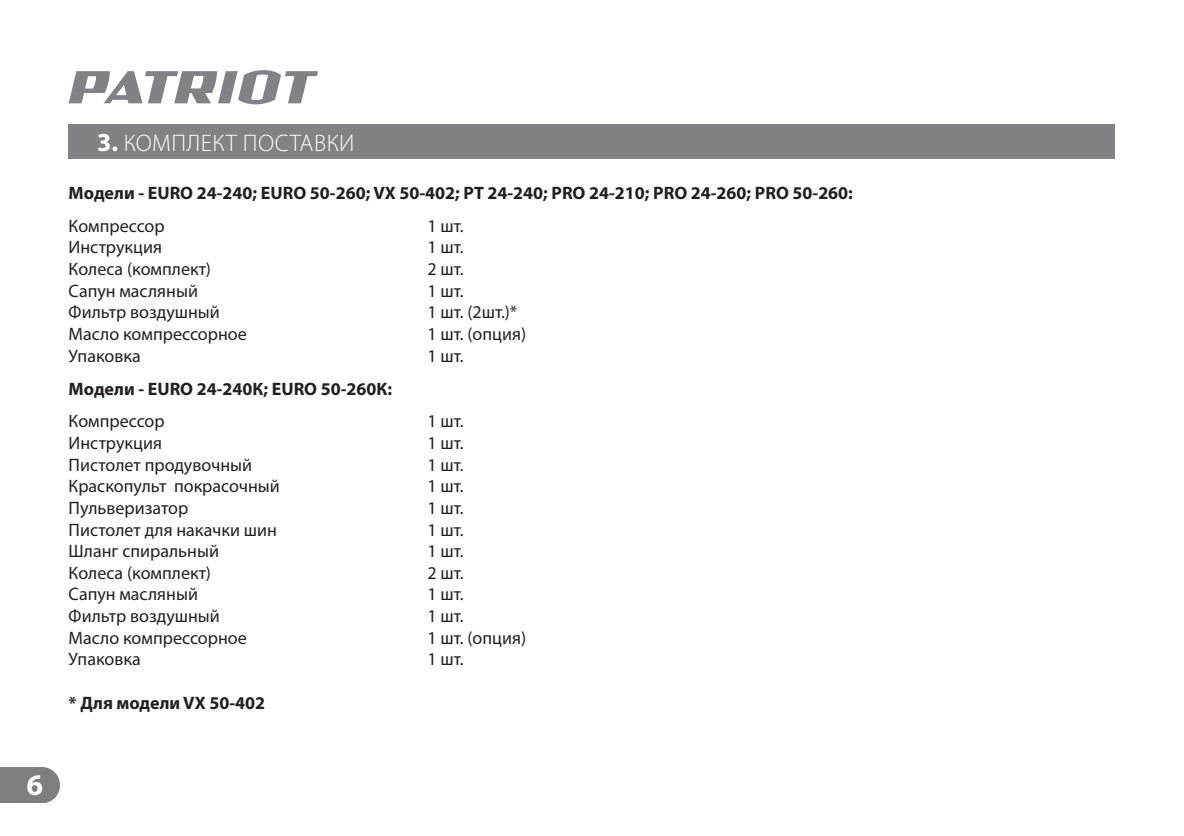
<style>
.page{position:relative;width:1184px;height:836px;background:#fff}
.page>*{position:absolute;margin:0;border:0;box-sizing:border-box;transform-origin:0 0}
.t1{font:700 30px "Myriad Pro";color:#fff}
.t2{font:300 24px "Myriad Pro";letter-spacing:.02em;color:#fff}
.t3{font:18px/21.6px "Myriad Pro";color:#231f20}
.t4{font:700 18px "Myriad Pro";color:#231f20}
.s1{font-weight:700;font-size:26px}
</style>
<div class="page">
<div style="left:0;top:767px;width:59px;height:34px;background:#7e7e7d"></div>
<svg style="left:69px;top:70px;width:249px;height:34px"></svg>
<div style="left:69px;top:124px;width:1046px;height:34px;background:#808285"></div>
<h1 class="t1" style="left:27px;top:765px;width:18px">6</h1>
<h2 class="t2" style="left:97px;top:128px;width:255px"><span class="s1">3.</span> КОМПЛЕКТ ПОСТАВКИ</h2>
<p class="t4" style="left:69px;top:181px;width:786px">Модели - EURO 24-240; EURO 50-260; VX 50-402; PT 24-240; PRO 24-210; PRO 24-260; PRO 50-260:</p>
<p class="t3" style="left:69px;top:214px;width:180px">Компрессор<br>Инструкция<br>Колеса (комплект)<br>Сапун масляный<br>Фильтр воздушный<br>Масло компрессорное<br>Упаковка</p>
<p class="t4" style="left:69px;top:376px;width:325px">Модели - EURO 24-240К; EURO 50-260К:</p>
<p class="t3" style="left:69px;top:410px;width:213px">Компрессор<br>Инструкция<br>Пистолет продувочный<br>Краскопульт покрасочный<br>Пульверизатор<br>Пистолет для накачки шин<br>Шланг спиральный<br>Колеса (комплект)<br>Сапун масляный<br>Фильтр воздушный<br>Масло компрессорное<br>Упаковка</p>
<p class="t4" style="left:69px;top:690px;width:198px">* Для модели VX 50-402</p>
<p class="t3" style="left:428px;top:214px;width:100px">1 шт.<br>1 шт.<br>2 шт.<br>1 шт.<br>1 шт. (2шт.)*<br>1 шт. (опция)<br>1 шт.</p>
<p class="t3" style="left:428px;top:410px;width:100px">1 шт.<br>1 шт.<br>1 шт.<br>1 шт.<br>1 шт.<br>1 шт.<br>1 шт.<br>2 шт.<br>1 шт.<br>1 шт.<br>1 шт. (опция)<br>1 шт.</p>
</div>
